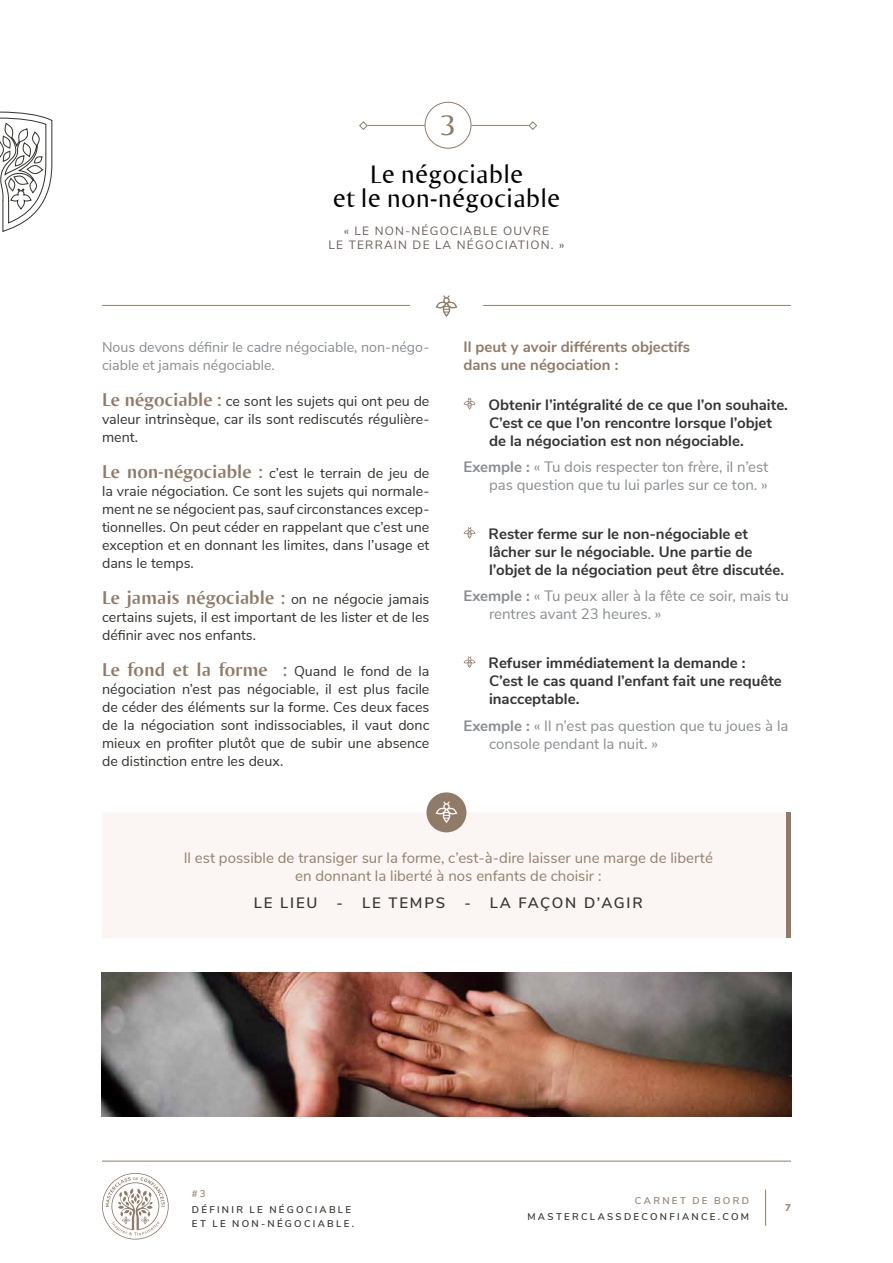
<style>
.page{position:relative;width:893px;height:1263px;background:#fff}
.page>*{position:absolute;margin:0;border:0;box-sizing:border-box;transform-origin:0 0}
.t1{font:30px "Ogirema";color:#8f7b68}
.t2{font:27px/24px "Ogirema";letter-spacing:.01em;color:#000;text-align:center}
.t3{font:700 19.5px "Ogirema";color:#8f7b68}
.t4{font:700 15px/18px "Nunito Sans";color:#333533}
.t5{font:15px/18px "Nunito Sans";color:#898d92}
.t6{font:15px/18px "Nunito Sans";color:#94806d;text-align:center}
.t7{font:700 15px/18px "Nunito Sans";color:#8f7b68}
.t8{font:600 15px "Nunito Sans";letter-spacing:.12em;color:#333533}
.t9{font:14.25px/18px "Nunito Sans";color:#31332d;text-align:justify}
.t10{font:14.25px/18px "Nunito Sans";color:#898d92}
.t11{font:12px/14.4px "Nunito Sans";letter-spacing:.1em;color:#695c57;text-align:center}
.t12{font:600 9.75px/13.5px "Nunito Sans";letter-spacing:.235em;color:#31332d}
.t13{font:600 9.75px "Nunito Sans";letter-spacing:.23em;color:#94806d}
.t14{font:800 9.75px "Nunito Sans";color:#94806d}
.s1{font-family:"Ogirema";font-weight:700;font-size:19.5px;color:#8f7b68}
.s2{font-family:"Nunito Sans";font-weight:400;font-size:14.25px;color:#31332d}
.s3{font-weight:700}
</style>
<div class="page">
<hr style="left:102px;top:1161px;width:689px;height:1px;background:#8f7b68">
<hr style="left:765px;top:1190px;width:1px;height:36px;background:#8f7b68">
<svg style="left:102px;top:1173px;width:67px;height:66px"></svg>
<div style="left:102px;top:812px;width:685px;height:126px;background:#fbf6f3"></div>
<div style="left:426px;top:792px;width:40px;height:40px;background:#8f7b68;border-radius:50%"></div>
<hr style="left:471px;top:125px;width:58px;height:1px;background:#8e836f">
<hr style="left:367px;top:125px;width:58px;height:1px;background:#8e836f">
<div style="left:425px;top:102px;width:46px;height:46px;border:1px solid #8f7b68;border-radius:50%"></div>
<svg style="left:359px;top:121px;width:9px;height:9px"></svg>
<svg style="left:528px;top:121px;width:9px;height:9px"></svg>
<svg style="left:0;top:112px;width:52px;height:120px"></svg>
<svg style="left:463px;top:398px;width:13px;height:12px"></svg>
<svg style="left:463px;top:527px;width:13px;height:12px"></svg>
<svg style="left:463px;top:656px;width:13px;height:12px"></svg>
<hr style="left:102px;top:305px;width:308px;height:1px;background:#8e836f">
<hr style="left:483px;top:305px;width:308px;height:1px;background:#8e836f">
<svg style="left:435px;top:295px;width:22px;height:22px"></svg>
<svg style="left:435px;top:801px;width:22px;height:22px"></svg>
<img style="left:102px;top:972px;width:689px;height:144px">
<hr style="left:787px;top:812px;width:4px;height:126px;background:#8f7b68">
<h1 class="t1" style="left:440px;top:107px;width:17px">3</h1>
<h2 class="t2" style="left:333px;top:162px;width:229px">Le négociable<br>et le non-négociable</h2>
<p class="t11" style="left:328px;top:222px;width:237px">« LE NON-NÉGOCIABLE OUVRE<br>LE TERRAIN DE LA NÉGOCIATION. »</p>
<p class="t10" style="left:102px;top:337px;width:329px">Nous devons définir le cadre négociable, non-négo&shy;ciable et jamais négociable.</p>
<p class="t9" style="left:102px;top:391px;width:329px"><span class="s1">Le négociable :</span> ce sont les sujets qui ont peu de valeur intrinsèque, car ils sont rediscutés régulière&shy;ment.</p>
<p class="t9" style="left:102px;top:463px;width:329px"><span class="s1">Le non-négociable :</span> c’est le terrain de jeu de la vraie négociation. Ce sont les sujets qui normale&shy;ment ne se négocient pas, sauf circonstances excep&shy;tionnelles. On peut céder en rappelant que c’est une exception et en donnant les limites, dans l’usage et dans le temps.</p>
<h3 class="t3" style="left:102px;top:586px;width:329px">Le jamais négociable : <span class="s2">on ne négocie jamais</span></h3>
<p class="t9" style="left:102px;top:607px;width:329px">certains sujets, il est important de les lister et de les définir avec nos enfants.</p>
<h3 class="t3" style="left:102px;top:658px;width:329px">Le fond et la forme : <span class="s2">Quand le fond de la</span></h3>
<p class="t9" style="left:102px;top:679px;width:329px">négociation n’est pas négociable, il est plus facile de céder des éléments sur la forme. Ces deux faces de la négociation sont indissociables, il vaut donc mieux en profiter plutôt que de subir une absence de distinction entre les deux.</p>
<p class="t7" style="left:463px;top:337px;width:228px">Il peut y avoir différents objectifs dans une négociation :</p>
<p class="t4" style="left:489px;top:395px;width:301px">Obtenir l’intégralité de ce que l’on souhaite.<br>C’est ce que l’on rencontre lorsque l’objet de la négociation est non négociable.</p>
<p class="t5" style="left:463px;top:457px;width:306px;text-align:right"><span class="s3">Exemple :</span> « Tu dois respecter ton frère, il n’est pas question que tu lui parles sur ce ton. »</p>
<p class="t4" style="left:489px;top:524px;width:297px">Rester ferme sur le non-négociable et lâcher sur le négociable. Une partie de l’objet de la négociation peut être discutée.</p>
<p class="t5" style="left:489px;top:586px;width:301px;text-indent:-26px"><span class="s3">Exemple :</span> « Tu peux aller à la fête ce soir, mais tu rentres avant 23 heures. »</p>
<p class="t4" style="left:489px;top:653px;width:295px">Refuser immédiatement la demande :<br>C’est le cas quand l’enfant fait une requête inacceptable.</p>
<p class="t5" style="left:489px;top:715px;width:301px;text-indent:-26px"><span class="s3">Exemple :</span> « Il n’est pas question que tu joues à la console pendant la nuit. »</p>
<p class="t6" style="left:184px;top:848px;width:531px">Il est possible de transiger sur la forme, c’est-à-dire laisser une marge de liberté en donnant la liberté à nos enfants de choisir :</p>
<p class="t8" style="left:254px;top:891px;width:65px">LE LIEU</p>
<p class="t8" style="left:337px;top:891px;width:110px">- LE TEMPS</p>
<p class="t8" style="left:464px;top:891px;width:180px">- LA FAÇON D’AGIR</p>
<p class="t13" style="left:192px;top:1187px;width:15px">#3</p>
<p class="t12" style="left:192px;top:1202px;width:164px">DÉFINIR LE NÉGOCIABLE<br>ET LE NON-NÉGOCIABLE.</p>
<p class="t13" style="left:635px;top:1193px;width:116px">CARNET DE BORD</p>
<p class="t12" style="left:527px;top:1209px;width:223px">MASTERCLASSDECONFIANCE.COM</p>
<p class="t14" style="left:785px;top:1201px;width:7px">7</p>
</div>
